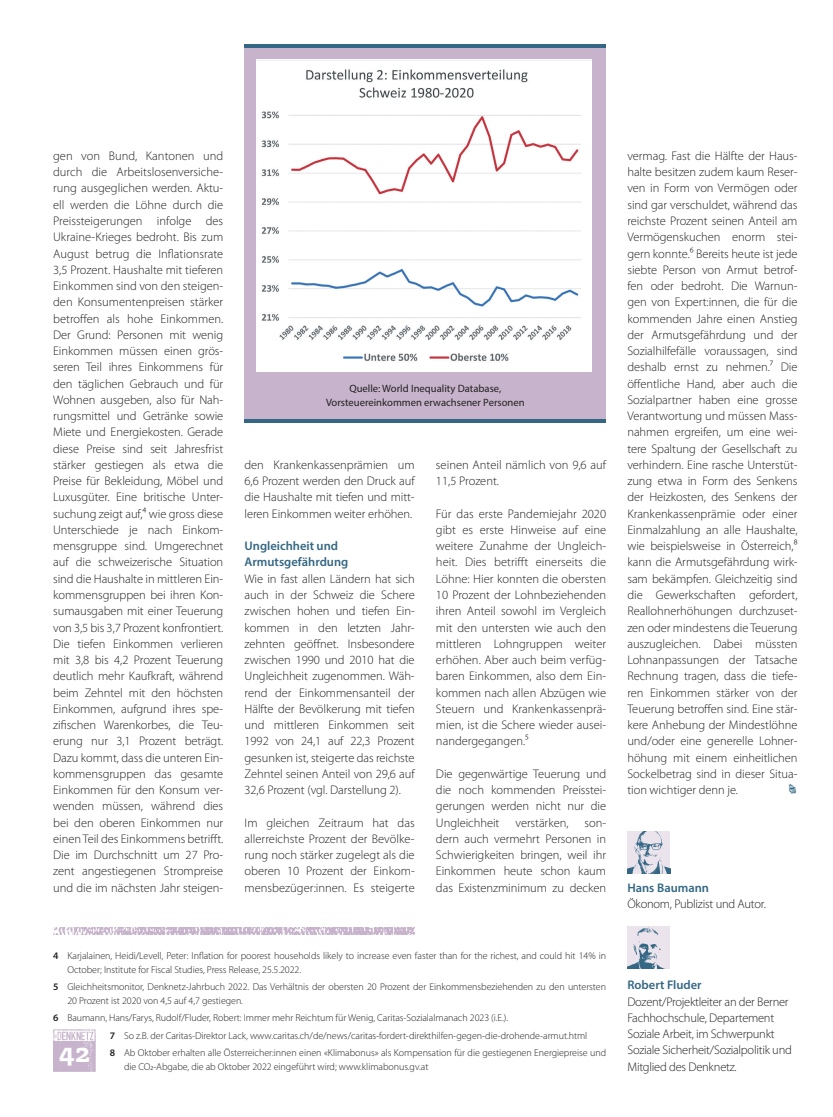
<style>
.page{position:relative;width:833px;height:1117px;background:#fff}
.page>*{position:absolute;margin:0;border:0;box-sizing:border-box;transform-origin:0 0}
.t1{font:700 27.5px "Zilla Slab";color:#fff}
.t2{font:300 12.5px/16.2px "Myriad Pro";letter-spacing:-.005em;color:#231f20;text-align:justify}
.t3{font:600 12.5px/16.2px "Myriad Pro";color:#336783}
.t4{font:10.62px/13.8px "Myriad Pro";color:#231f20;text-align:center}
.t5{font:300 10px/13.8px "Myriad Pro";letter-spacing:-.005em;color:#231f20}
.s1{font-weight:600}
</style>
<div class="page">
<img style="left:53px;top:1029px;width:43px;height:42px">
<img style="left:627px;top:926px;width:43px;height:42px">
<div style="left:244px;top:44px;width:362px;height:376px;background:#c7b4cc"></div>
<hr style="left:244px;top:44px;width:362px;height:4px;background:#336783">
<svg style="left:244px;top:419px;width:362px;height:3px"></svg>
<img style="left:257px;top:59px;width:335px;height:312px">
<img style="left:53px;top:927px;width:362px;height:7px">
<img style="left:627px;top:831px;width:43px;height:42px">
<p class="t2" style="left:53px;top:147px;width:172px">gen von Bund, Kantonen und durch die Arbeitslosenversiche&shy;rung ausgeglichen werden. Aktu&shy;ell werden die Löhne durch die Preissteigerungen infolge des Ukraine-Krieges bedroht. Bis zum August betrug die Inflationsrate 3,5 Prozent. Haushalte mit tieferen Einkommen sind von den steigen&shy;den Konsumentenpreisen stärker betroffen als hohe Einkommen.<br>Der Grund: Personen mit wenig Einkommen müssen einen grös&shy;seren Teil ihres Einkommens für den täglichen Gebrauch und für Wohnen ausgeben, also für Nah&shy;rungsmittel und Getränke sowie Miete und Energiekosten. Gerade diese Preise sind seit Jahresfrist stärker gestiegen als etwa die Preise für Bekleidung, Möbel und Luxusgüter. Eine britische Unter&shy;suchung zeigt auf,⁴ wie gross diese Unterschiede je nach Einkom&shy;mensgruppe sind. Umgerechnet auf die schweizerische Situation sind die Haushalte in mittleren Ein&shy;kommensgruppen bei ihren Kon&shy;sumausgaben mit einer Teuerung von 3,5 bis 3,7 Prozent konfrontiert.<br>Die tiefen Einkommen verlieren mit 3,8 bis 4,2 Prozent Teuerung deutlich mehr Kaufkraft, während beim Zehntel mit den höchsten Einkommen, aufgrund ihres spe&shy;zifischen Warenkorbes, die Teu&shy;erung nur 3,1 Prozent beträgt.<br>Dazu kommt, dass die unteren Ein&shy;kommensgruppen das gesamte Einkommen für den Konsum ver&shy;wenden müssen, während dies bei den oberen Einkommen nur einen Teil des Einkommens betrifft.<br>Die im Durchschnitt um 27 Pro&shy;zent angestiegenen Strompreise und die im nächsten Jahr steigen-</p>
<p class="t4" style="left:326px;top:381px;width:200px">Quelle: World Inequality Database,<br>Vorsteuereinkommen erwachsener Personen</p>
<p class="t2" style="left:244px;top:456px;width:172px">den Krankenkassenprämien um 6,6 Prozent werden den Druck auf die Haushalte mit tiefen und mitt&shy;leren Einkommen weiter erhöhen.</p>
<p class="t3" style="left:244px;top:537px;width:105px">Ungleichheit und<br>Armutsgefährdung</p>
<p class="t2" style="left:244px;top:570px;width:172px">Wie in fast allen Ländern hat sich auch in der Schweiz die Schere zwischen hohen und tiefen Ein&shy;kommen in den letzten Jahr&shy;zehnten geöffnet. Insbesondere zwischen 1990 und 2010 hat die Ungleichheit zugenommen. Wäh&shy;rend der Einkommensanteil der Hälfte der Bevölkerung mit tiefen und mittleren Einkommen seit 1992 von 24,1 auf 22,3 Prozent gesunken ist, steigerte das reichste Zehntel seinen Anteil von 29,6 auf 32,6 Prozent (vgl. Darstellung 2).</p>
<p class="t2" style="left:244px;top:814px;width:172px">Im gleichen Zeitraum hat das allerreichste Prozent der Bevölke&shy;rung noch stärker zugelegt als die oberen 10 Prozent der Einkom&shy;mensbezüger:innen. Es steigerte</p>
<p class="t2" style="left:436px;top:456px;width:172px">seinen Anteil nämlich von 9,6 auf<br>11,5 Prozent.</p>
<p class="t2" style="left:436px;top:505px;width:172px">Für das erste Pandemiejahr 2020 gibt es erste Hinweise auf eine weitere Zunahme der Ungleich&shy;heit. Dies betrifft einerseits die Löhne: Hier konnten die obersten 10 Prozent der Lohnbeziehenden ihren Anteil sowohl im Vergleich mit den untersten wie auch den mittleren Lohngruppen weiter erhöhen. Aber auch beim verfüg&shy;baren Einkommen, also dem Ein&shy;kommen nach allen Abzügen wie Steuern und Krankenkassenprä&shy;mien, ist die Schere wieder ausei&shy;nandergegangen.⁵</p>
<p class="t2" style="left:436px;top:765px;width:172px">Die gegenwärtige Teuerung und die noch kommenden Preisstei&shy;gerungen werden nicht nur die Ungleichheit</p>
<p class="t2" style="left:515px;top:814px;width:55px">verstärken,</p>
<p class="t2" style="left:436px;top:814px;width:172px;text-indent:149px">son&shy;dern auch vermehrt Personen in Schwierigkeiten bringen, weil ihr Einkommen heute schon kaum das Existenzminimum zu decken</p>
<p class="t5" style="left:67px;top:948px;width:540px;text-indent:-14px"><span class="s1">4</span> Karjalainen, Heidi/Levell, Peter: Inflation for poorest households likely to increase even faster than for the richest, and could hit 14% in<br>October; Institute for Fiscal Studies, Press Release, 25.5.2022.</p>
<p class="t5" style="left:67px;top:979px;width:540px;text-indent:-14px"><span class="s1">5</span> Gleichheitsmonitor, Denknetz-Jahrbuch 2022. Das Verhältnis der obersten 20 Prozent der Einkommensbeziehenden zu den untersten<br>20 Prozent ist 2020 von 4,5 auf 4,7 gestiegen.</p>
<p class="t5" style="left:110px;top:1008px;width:498px;line-height:17.2px;text-indent:-57px"><span class="s1">6</span> Baumann, Hans/Farys, Rudolf/Fluder, Robert: Immer mehr Reichtum für Wenig, Caritas-Sozialalmanach 2023 (i.E.).<br><span class="s1">7</span> So z.B. der Caritas-Direktor Lack, www.caritas.ch/de/news/caritas-fordert-direkthilfen-gegen-die-drohende-armut.html<br><span class="s1">8</span> Ab Oktober erhalten alle Österreicher:innen einen «Klimabonus» als Kompensation für die gestiegenen Energiepreise und</p>
<p class="t5" style="left:124px;top:1059px;width:306px">die CO2-Abgabe, die ab Oktober 2022 eingeführt wird; www.klimabonus.gv.at</p>
<h1 class="t1" style="left:59px;top:1036px;width:32px">42</h1>
<p class="t2" style="left:627px;top:147px;width:172px">vermag. Fast die Hälfte der Haus&shy;halte besitzen zudem kaum Reser&shy;ven in Form von Vermögen oder sind gar verschuldet, während das reichste Prozent seinen Anteil am Vermögenskuchen enorm stei&shy;gern konnte.⁶ Bereits heute ist jede siebte Person von Armut betrof&shy;fen oder bedroht. Die Warnun&shy;gen von Expert:innen, die für die kommenden Jahre einen Anstieg der Armutsgefährdung und der Sozialhilfefälle voraussagen, sind deshalb ernst zu nehmen.⁷ Die öffentliche Hand, aber auch die Sozialpartner haben eine grosse Verantwortung und müssen Mass&shy;nahmen ergreifen, um eine wei&shy;tere Spaltung der Gesellschaft zu verhindern. Eine rasche Unterstüt&shy;zung etwa in Form des Senkens der Heizkosten, des Senkens der Krankenkassenprämie oder einer Einmalzahlung an alle Haushalte, wie beispielsweise in Österreich,⁸ kann die Armutsgefährdung wirk&shy;sam bekämpfen. Gleichzeitig sind die Gewerkschaften gefordert, Reallohnerhöhungen durchzuset&shy;zen oder mindestens die Teuerung auszugleichen. Dabei müssten Lohnanpassungen der Tatsache Rechnung tragen, dass die tiefe&shy;ren Einkommen stärker von der Teuerung betroffen sind. Eine stär&shy;kere Anhebung der Mindestlöhne und/oder eine generelle Lohner&shy;höhung mit einem einheitlichen Sockelbetrag sind in dieser Situa&shy;tion wichtiger denn je.</p>
<p class="t3" style="left:627px;top:878px;width:83px">Hans Baumann</p>
<p class="t2" style="left:627px;top:895px;width:140px">Ökonom, Publizist und Autor.</p>
<p class="t3" style="left:627px;top:976px;width:76px">Robert Fluder</p>
<p class="t2" style="left:627px;top:992px;width:166px;text-align:left">Dozent/Projektleiter an der Berner<br>Fachhochschule, Departement<br>Soziale Arbeit, im Schwerpunkt<br>Soziale Sicherheit/Sozialpolitik und<br>Mitglied des Denknetz.</p>
</div>
